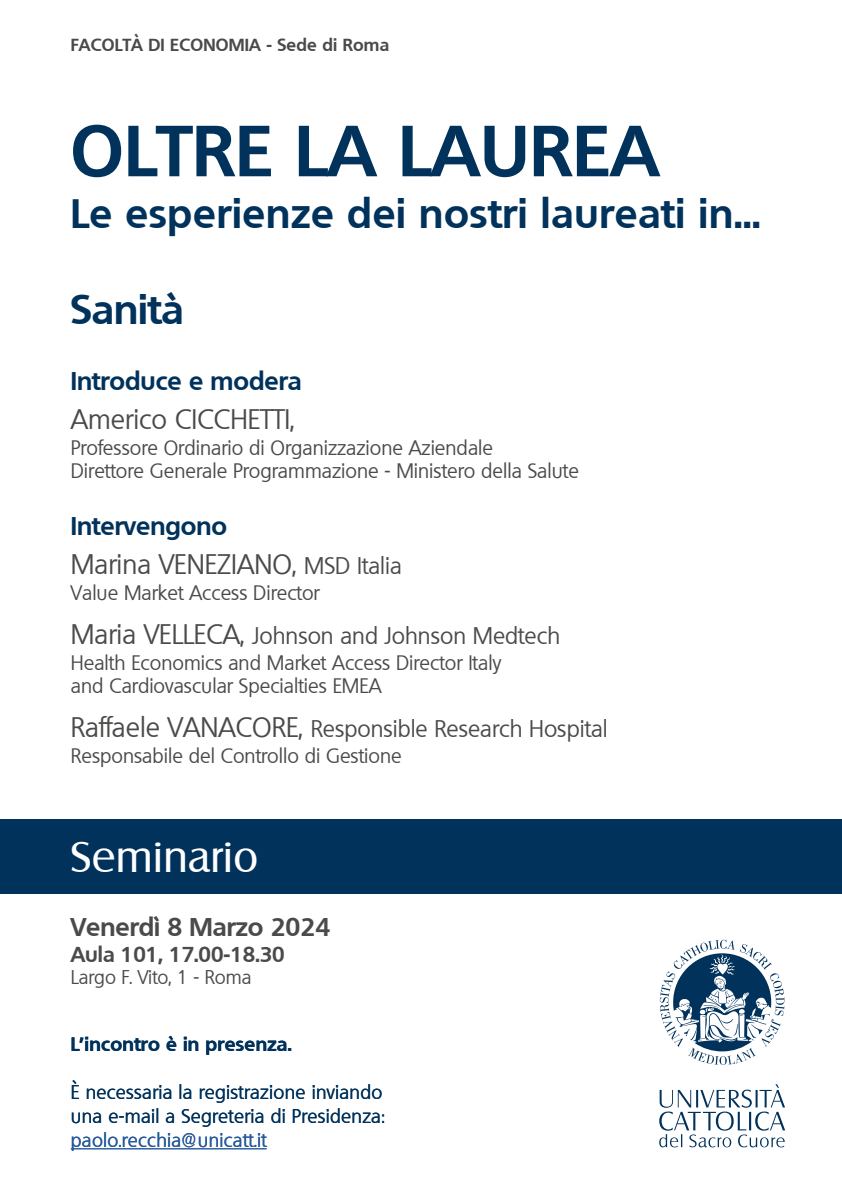
<style>
.page{position:relative;width:842px;height:1191px;background:#fff}
.page>*{position:absolute;margin:0;border:0;box-sizing:border-box;transform-origin:0 0}
.t1{font:700 70px "Quebec";letter-spacing:.02em;color:#00325c}
.t2{font:42px "Salzburg";letter-spacing:.01em;color:#fff}
.t3{font:700 40px "Quebec";letter-spacing:.02em;color:#00325c}
.t4{font:27px "Quebec";color:#4a4a49}
.t5{font:700 25px "Quebec";color:#00325c}
.t6{font:700 25px "Quebec";color:#4a4a49}
.t7{font:23px "Quebec";color:#4a4a49}
.t8{font:700 21px "Quebec";color:#4a4a49}
.t9{font:20px/23px "Quebec";color:#4a4a49}
.t10{font:19px/24px "Quebec";letter-spacing:.015em;color:#00325c}
.t11{font:19px "Quebec";letter-spacing:.015em;color:#275b9b}
.t12{font:700 19px "Quebec";letter-spacing:.015em;color:#00325c}
.t13{font:19px "Quebec";color:#4a4a49}
.t14{font:700 17px "Quebec";letter-spacing:.015em;color:#4a4a49}
.s1{font-size:23px}
.s2{font-size:27px}
</style>
<div class="page">
<div style="left:0;top:819px;width:842px;height:75px;background:#00325c"></div>
<svg style="left:660px;top:939px;width:124px;height:126px"></svg>
<svg style="left:659px;top:1084px;width:126px;height:63px"></svg>
<hr style="left:71px;top:1148px;width:196px;height:1px;background:#275b9b">
<p class="t14" style="left:71px;top:34px;width:320px">FACOLTÀ DI ECONOMIA - Sede di Roma</p>
<h1 class="t1" style="left:71px;top:105px;width:589px">OLTRE LA LAUREA</h1>
<h3 class="t3" style="left:71px;top:187px;width:691px">Le esperienze dei nostri laureati in...</h3>
<h3 class="t3" style="left:71px;top:283px;width:114px">Sanità</h3>
<p class="t5" style="left:71px;top:365px;width:232px">Introduce e modera</p>
<h3 class="t4" style="left:71px;top:402px;width:225px">Americo CICCHETTI,</h3>
<p class="t9" style="left:71px;top:436px;width:510px">Professore Ordinario di Organizzazione Aziendale<br>Direttore Generale Programmazione - Ministero della Salute</p>
<p class="t5" style="left:71px;top:510px;width:158px">Intervengono</p>
<h3 class="t4" style="left:71px;top:547px;width:332px">Marina VENEZIANO, <span class="s1">MSD Italia</span></h3>
<p class="t9" style="left:71px;top:581px;width:250px">Value Market Access Director</p>
<p class="t7" style="left:71px;top:621px;width:491px"><span class="s2">Maria VELLECA,</span> Johnson and Johnson Medtech</p>
<p class="t9" style="left:71px;top:651px;width:432px">Health Economics and Market Access Director Italy and Cardiovascular Specialties EMEA</p>
<p class="t7" style="left:71px;top:714px;width:538px"><span class="s2">Raffaele VANACORE,</span> Responsible Research Hospital</p>
<p class="t9" style="left:71px;top:744px;width:332px">Responsabile del Controllo di Gestione</p>
<h2 class="t2" style="left:71px;top:832px;width:189px">Seminario</h2>
<p class="t6" style="left:71px;top:911px;width:261px">Venerdì 8 Marzo 2024</p>
<p class="t8" style="left:71px;top:940px;width:215px">Aula 101, 17.00-18.30</p>
<p class="t13" style="left:71px;top:965px;width:182px">Largo F. Vito, 1 - Roma</p>
<p class="t12" style="left:71px;top:1031px;width:222px">L’incontro è in presenza.</p>
<p class="t10" style="left:71px;top:1080px;width:315px">È necessaria la registrazione inviando una e-mail a Segreteria di Presidenza:</p>
<p class="t11" style="left:71px;top:1127px;width:197px">paolo.recchia@unicatt.it</p>
</div>
